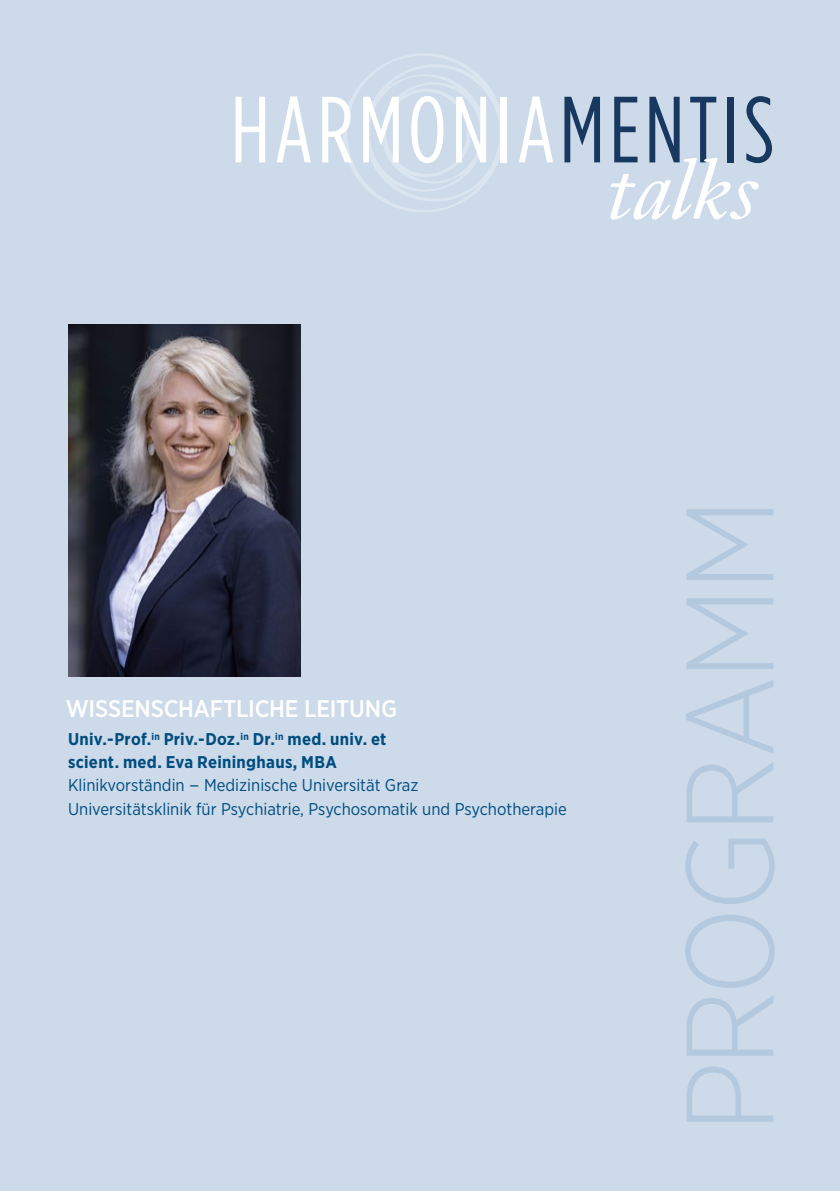
<style>
.page{position:relative;width:840px;height:1191px;background:#fff}
.page>*{position:absolute;margin:0;border:0;box-sizing:border-box;transform-origin:0 0}
.t1{font:300 124px "Gotham Narrow";letter-spacing:-.04em;color:#b5c9de}
.t2{font:italic 84px "Janson Text LT Std";letter-spacing:-.01em;color:#fff}
.t3{font:500 24px "Gotham Narrow";letter-spacing:-.01em;color:#fff}
.t4{font:17px/23px "Gotham Narrow";color:#004d7e}
.t5{font:700 17px/23px "Gotham Narrow";letter-spacing:.015em;color:#004d7e}
</style>
<div class="page">
<div style="left:0;top:0;width:839px;height:1191px;background:#ccdaea"></div>
<img style="left:68px;top:325px;width:232px;height:351px">
<svg style="left:235px;top:97px;width:30px;height:65px"></svg>
<svg style="left:276px;top:96px;width:34px;height:66px"></svg>
<svg style="left:322px;top:54px;width:182px;height:158px"></svg>
<div style="left:500px;top:97px;width:6px;height:65px;background:#fff"></div>
<svg style="left:519px;top:96px;width:33px;height:66px"></svg>
<svg style="left:564px;top:97px;width:35px;height:65px"></svg>
<svg style="left:614px;top:97px;width:23px;height:65px"></svg>
<svg style="left:649px;top:97px;width:30px;height:65px"></svg>
<svg style="left:690px;top:97px;width:25px;height:65px"></svg>
<div style="left:727px;top:97px;width:6px;height:65px;background:#183860"></div>
<svg style="left:746px;top:96px;width:25px;height:67px"></svg>
<h2 class="t2" style="left:606px;top:138px;width:152px">talks</h2>
<h3 class="t3" style="left:66px;top:693px;width:333px">WISSENSCHAFTLICHE LEITUNG</h3>
<p class="t5" style="left:68px;top:728px;width:319px">Univ.-Prof.<sup>in</sup> Priv.-Doz.<sup>in</sup> Dr.<sup>in</sup> med. univ. et scient. med. Eva Reininghaus, MBA</p>
<p class="t4" style="left:68px;top:773px;width:500px">Klinikvorständin – Medizinische Universität Graz<br>Universitätsklinik für Psychiatrie, Psychosomatik und Psychotherapie</p>
<h1 class="t1" style="left:653px;top:1132px;width:636px;rotate:-90deg">PROGRAMM</h1>
</div>
